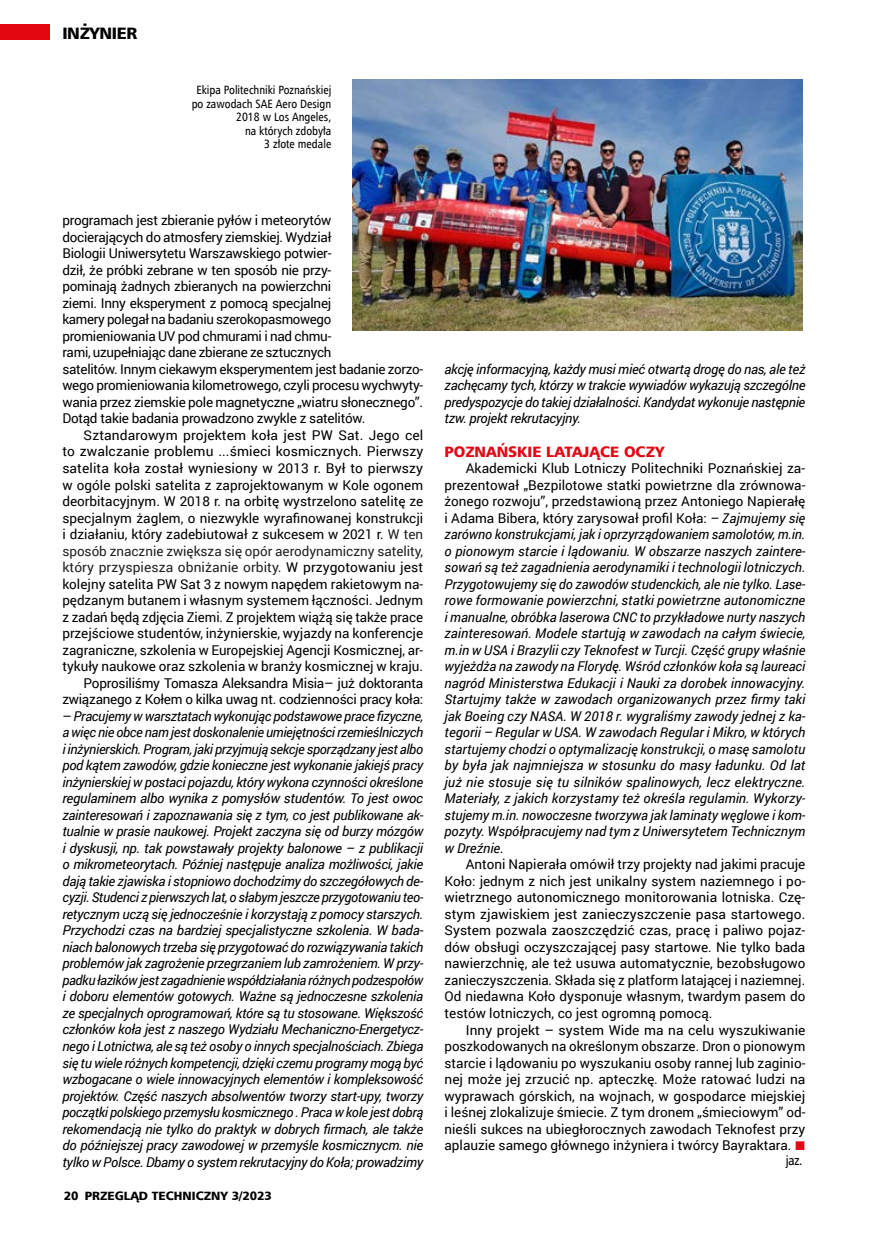
<style>
.page{position:relative;width:872px;height:1234px;background:#fff}
.page>*{position:absolute;margin:0;border:0;box-sizing:border-box;transform-origin:0 0}
.t1{font:16.5px "Humnst 777 Blk EU";letter-spacing:-.02em;color:#000}
.t2{font:15px "Humnst 777 Blk EU";color:#e30613}
.t3{font:italic 13.5px/16.5px "Roboto";letter-spacing:-.02em;color:#000;text-align:justify}
.t4{font:13.5px/16.5px "Roboto";letter-spacing:-.005em;color:#000;text-align:justify}
.t5{font:13.5px "Humnst 777 Cn EU";color:#000}
.t6{font:12px/13.5px "Humnst 777 Cn EU";color:#000;text-align:right}
.t7{font:12px "Humnst 777 Blk EU";color:#000}
.s1{color:#202122}
.s2{font-style:normal}
</style>
<div class="page">
<div style="left:0;top:24px;width:49px;height:16px;background:#e30613"></div>
<img style="left:352px;top:80px;width:450px;height:250px">
<p class="t1" style="left:62px;top:23px;width:77px">INŻYNIER</p>
<p class="t6" style="left:192px;top:83px;width:141px">Ekipa Politechniki Poznańskiej po zawodach SAE Aero Design<br>2018 w Los Angeles,<br>na których zdobyła<br>3 złote medale</p>
<p class="t4" style="left:62px;top:212px;width:362px;text-align:left">programach jest zbieranie pyłów i meteorytów<br>docierających do atmosfery ziemskiej. Wydział<br>Biologii Uniwersytetu Warszawskiego potwier-<br>dził, że próbki zebrane w ten sposób nie przy-<br>pominają żadnych zbieranych na powierzchni<br>ziemi. Inny eksperyment z pomocą specjalnej<br>kamery polegał na badaniu szerokopasmowego promieniowania UV pod chmurami i nad chmu-<br>rami, uzupełniając dane zbierane ze sztucznych<br>satelitów. Innym ciekawym eksperymentem jest badanie zorzo&shy;wego promieniowania kilometrowego, czyli procesu wychwyty&shy;wania przez ziemskie pole magnetyczne „wiatru słonecznego”.<br>Dotąd takie badania prowadzono zwykle z satelitów.</p>
<p class="t4" style="left:62px;top:426px;width:362px;text-align:right">Sztandarowym projektem koła jest PW Sat. Jego cel<br>to zwalczanie problemu ...śmieci kosmicznych. Pierwszy satelita koła został wyniesiony w 2013 r. Był to pierwszy w ogóle polski satelita z zaprojektowanym w Kole ogonem deorbitacyjnym. W 2018 r. na orbitę wystrzelono satelitę ze specjalnym żaglem, o niezwykle wyrafinowanej konstrukcji i działaniu, który zadebiutował z sukcesem w 2021 r. <span class="s1">W ten sposób znacznie zwiększa się opór aerodynamiczny satelity, który przyspiesza obniżanie orbity.</span> W przygotowaniu jest kolejny satelita PW Sat 3 z nowym napędem rakietowym na&shy;pędzanym butanem i własnym systemem łączności. Jednym z zadań będą zdjęcia Ziemi. Z projektem wiążą się także prace przejściowe studentów, inżynierskie, wyjazdy na konferencje zagraniczne, szkolenia w Europejskiej Agencji Kosmicznej, ar&shy;tykuły naukowe oraz szkolenia w branży kosmicznej w kraju.<br>Poprosiliśmy Tomasza Aleksandra Misia– już doktoranta związanego z Kołem o kilka uwag nt. codzienności pracy koła:</p>
<p class="t3" style="left:62px;top:707px;width:362px"><span class="s2">–</span> Pracujemy w warsztatach wykonując podstawowe prace fizyczne, a więc nie obce nam jest doskonalenie umiejętności rzemieślniczych i inżynierskich. Program, jaki przyjmują sekcje sporządzany jest albo pod kątem zawodów, gdzie konieczne jest wykonanie jakiejś pracy inżynierskiej w postaci pojazdu, który wykona czynności określone regulaminem albo wynika z pomysłów studentów. To jest owoc zainteresowań i zapoznawania się z tym, co jest publikowane ak&shy;tualnie w prasie naukowej. Projekt zaczyna się od burzy mózgów i dyskusji, np. tak powstawały projekty balonowe – z publikacji o mikrometeorytach. Później następuje analiza możliwości, jakie dają takie zjawiska i stopniowo dochodzimy do szczegółowych de&shy;cyzji. Studenci z pierwszych lat, o słabym jeszcze przygotowaniu teo&shy;retycznym uczą się jednocześnie i korzystają z pomocy starszych.<br>Przychodzi czas na bardziej specjalistyczne szkolenia. W bada&shy;niach balonowych trzeba się przygotować do rozwiązywania takich problemów jak zagrożenie przegrzaniem lub zamrożeniem. W przy&shy;padku łazików jest zagadnienie współdziałania różnych podzespołów i doboru elementów gotowych. Ważne są jednoczesne szkolenia ze specjalnych oprogramowań, które są tu stosowane. Większość członków koła jest z naszego Wydziału Mechaniczno-Energetycz&shy;nego i Lotnictwa, ale są też osoby o innych specjalnościach. Zbiega się tu wiele różnych kompetencji, dzięki czemu programy mogą być wzbogacane o wiele innowacyjnych elementów i kompleksowość projektów. Część naszych absolwentów tworzy start-upy, tworzy początki polskiego przemysłu kosmicznego . Praca w kole jest dobrą rekomendacją nie tylko do praktyk w dobrych firmach, ale także do późniejszej pracy zawodowej w przemyśle kosmicznycm. nie tylko w Polsce. Dbamy o system rekrutacyjny do Koła; prowadzimy</p>
<p class="t7" style="left:64px;top:1187px;width:210px">20 PRZEGLĄD TECHNICZNY 3/2023</p>
<p class="t3" style="left:444px;top:360px;width:362px">akcję informacyjną, każdy musi mieć otwartą drogę do nas, ale też zachęcamy tych, którzy w trakcie wywiadów wykazują szczególne predyspozycje do takiej działalności. Kandydat wykonuje następnie tzw. projekt rekrutacyjny.</p>
<p class="t2" style="left:444px;top:441px;width:221px">POZNAŃSKIE LATAJĄCE OCZY</p>
<p class="t3" style="left:444px;top:459px;width:362px;text-indent:21px"><span class="s2">Akademicki Klub Lotniczy Politechniki Poznańskiej za&shy;prezentował „Bezpilotowe statki powietrzne dla zrównowa&shy;żonego rozwoju”, przedstawioną przez Antoniego Napierałę i Adama Bibera, który zarysował profil Koła:</span> – Zajmujemy się zarówno konstrukcjami, jak i oprzyrządowaniem samolotów, m.in. o pionowym starcie i lądowaniu. W obszarze naszych zaintere&shy;sowań są też zagadnienia aerodynamiki i technologii lotniczych.<br>Przygotowujemy się do zawodów studenckich, ale nie tylko. Lase&shy;rowe formowanie powierzchni, statki powietrzne autonomiczne i manualne, obróbka laserowa CNC to przykładowe nurty naszych zainteresowań. Modele startują w zawodach na całym świecie, m.in w USA i Brazylii czy Teknofest w Turcji. Część grupy właśnie wyjeżdża na zawody na Florydę. Wśród członków koła są laureaci nagród Ministerstwa Edukacji i Nauki za dorobek innowacyjny.<br>Startujmy także w zawodach organizowanych przez firmy taki jak Boeing czy NASA. W 2018 r. wygraliśmy zawody jednej z ka&shy;tegorii – Regular w USA. W zawodach Regular i Mikro, w których startujemy chodzi o optymalizację konstrukcji, o masę samolotu by była jak najmniejsza w stosunku do masy ładunku. Od lat już nie stosuje się tu silników spalinowych, lecz elektryczne.<br>Materiały, z jakich korzystamy też określa regulamin. Wykorzy&shy;stujemy m.in. nowoczesne tworzywa jak laminaty węglowe i kom&shy;pozyty. Współpracujemy nad tym z Uniwersytetem Technicznym w Dreźnie.</p>
<p class="t4" style="left:444px;top:855px;width:362px;text-indent:21px">Antoni Napierała omówił trzy projekty nad jakimi pracuje Koło: jednym z nich jest unikalny system naziemnego i po&shy;wietrznego autonomicznego monitorowania lotniska. Czę&shy;stym zjawiskiem jest zanieczyszczenie pasa startowego.<br>System pozwala zaoszczędzić czas, pracę i paliwo pojaz&shy;dów obsługi oczyszczającej pasy startowe. Nie tylko bada nawierzchnię, ale też usuwa automatycznie, bezobsługowo zanieczyszczenia. Składa się z platform latającej i naziemnej.<br>Od niedawna Koło dysponuje własnym, twardym pasem do testów lotniczych, co jest ogromną pomocą.</p>
<p class="t4" style="left:444px;top:1020px;width:362px;text-indent:21px">Inny projekt – system Wide ma na celu wyszukiwanie poszkodowanych na określonym obszarze. Dron o pionowym starcie i lądowaniu po wyszukaniu osoby rannej lub zaginio&shy;nej może jej zrzucić np. apteczkę. Może ratować ludzi na wyprawach górskich, na wojnach, w gospodarce miejskiej i leśnej zlokalizuje śmiecie. Z tym dronem „śmieciowym” od&shy;nieśli sukces na ubiegłorocznych zawodach Teknofest przy aplauzie samego głównego inżyniera i twórcy Bayraktara.</p>
<p class="t5" style="left:785px;top:1151px;width:18px">jaz.</p>
</div>
